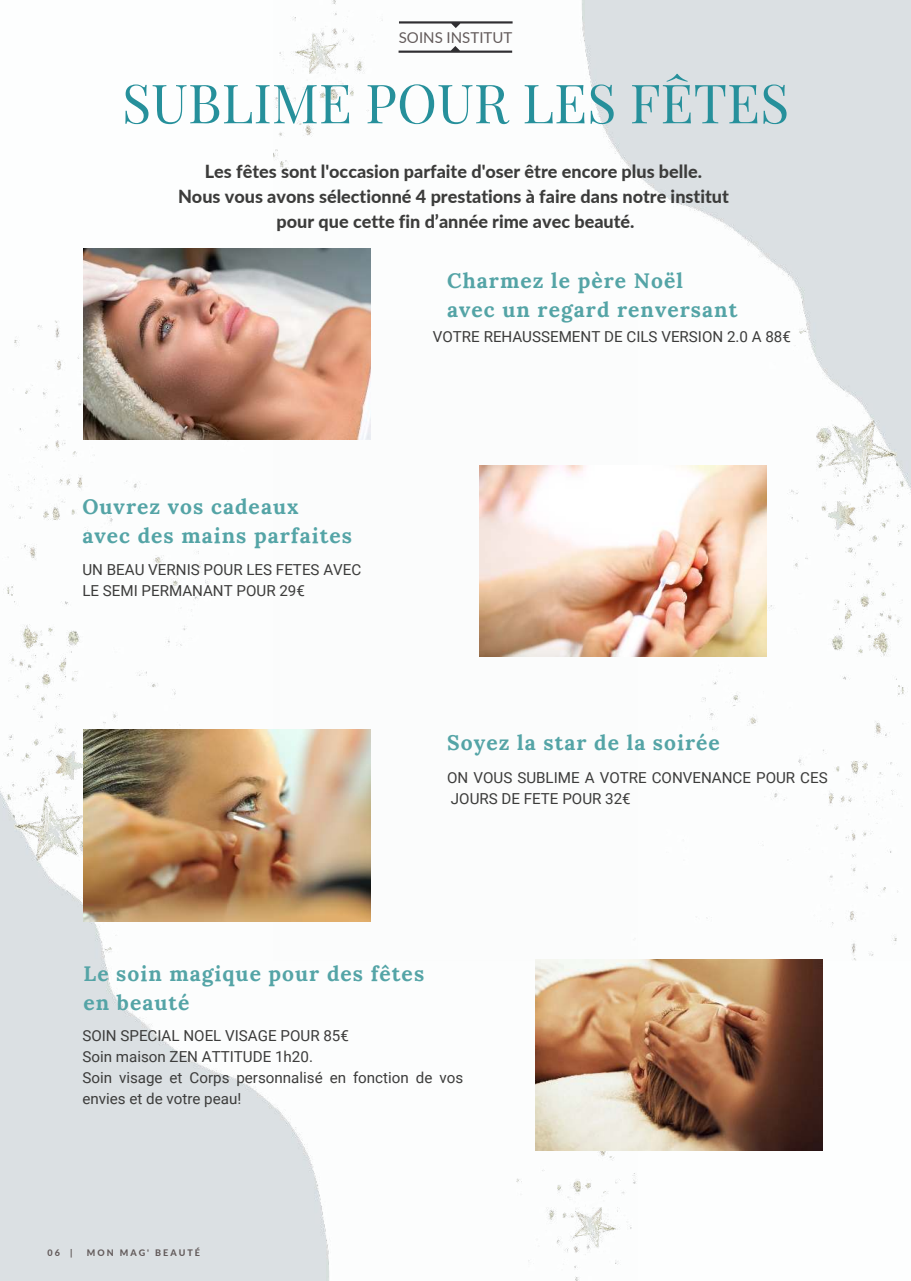
<style>
.page{position:relative;width:911px;height:1281px;background:#fff}
.page>*{position:absolute;margin:0;border:0;box-sizing:border-box;transform-origin:0 0}
.t1{font:54px "Playfair Display";color:#26909b}
.t2{font:700 21px/29.2px "Lora";letter-spacing:.05em;color:#54a4a6}
.t3{font:800 18px/24.8px "Lato";color:#3c3c3b;text-align:center}
.t4{font:15.15px/21.1px "Roboto";color:#3c3c3b}
.t5{font:15px "Lato";color:#635b5b}
.t6{font:800 9px "Lato";letter-spacing:.22em;color:#635b5b}
</style>
<div class="page">
<img style="left:0;top:320px;width:637px;height:960px">
<img style="left:273px;top:0;width:637px;height:960px">
<svg style="left:399px;top:21px;width:113px;height:7px"></svg>
<svg style="left:398px;top:46px;width:114px;height:7px"></svg>
<img style="left:84px;top:248px;width:287px;height:192px">
<img style="left:479px;top:465px;width:287px;height:191px">
<img style="left:84px;top:729px;width:287px;height:192px">
<img style="left:535px;top:959px;width:287px;height:191px">
<p class="t5" style="left:398px;top:27px;width:115px">SOINS INSTITUT</p>
<h1 class="t1" style="left:122px;top:61px;width:668px">SUBLIME POUR LES FÊTES</h1>
<p class="t3" style="left:178px;top:159px;width:552px">Les fêtes sont l'occasion parfaite d'oser être encore plus belle.<br>Nous vous avons sélectionné 4 prestations à faire dans notre institut pour que cette fin d’année rime avec beauté.</p>
<h2 class="t2" style="left:447px;top:264px;width:291px">Charmez le père Noël<br>avec un regard renversant</h2>
<h2 class="t2" style="left:82px;top:489px;width:271px">Ouvrez vos cadeaux<br>avec des mains parfaites</h2>
<p class="t4" style="left:82px;top:558px;width:280px">UN BEAU VERNIS POUR LES FETES AVEC<br>LE SEMI PERMANANT POUR 29€</p>
<p class="t4" style="left:432px;top:325px;width:359px">VOTRE REHAUSSEMENT DE CILS VERSION 2.0 A 88€</p>
<h2 class="t2" style="left:447px;top:726px;width:274px">Soyez la star de la soirée</h2>
<p class="t4" style="left:447px;top:766px;width:382px">ON VOUS SUBLIME A VOTRE CONVENANCE POUR CES<br>JOURS DE FETE POUR 32€</p>
<h2 class="t2" style="left:84px;top:956px;width:342px">Le soin magique pour des fêtes en beauté</h2>
<p class="t4" style="left:82px;top:1024px;width:382px">SOIN SPECIAL NOEL VISAGE POUR 85€<br>Soin maison ZEN ATTITUDE 1h20.<br>Soin visage et Corps personnalisé en fonction de vos envies et de votre peau!</p>
<p class="t6" style="left:48px;top:1245px;width:27px">06 |</p>
<p class="t6" style="left:87px;top:1245px;width:114px">MON MAG' BEAUTÉ</p>
</div>
